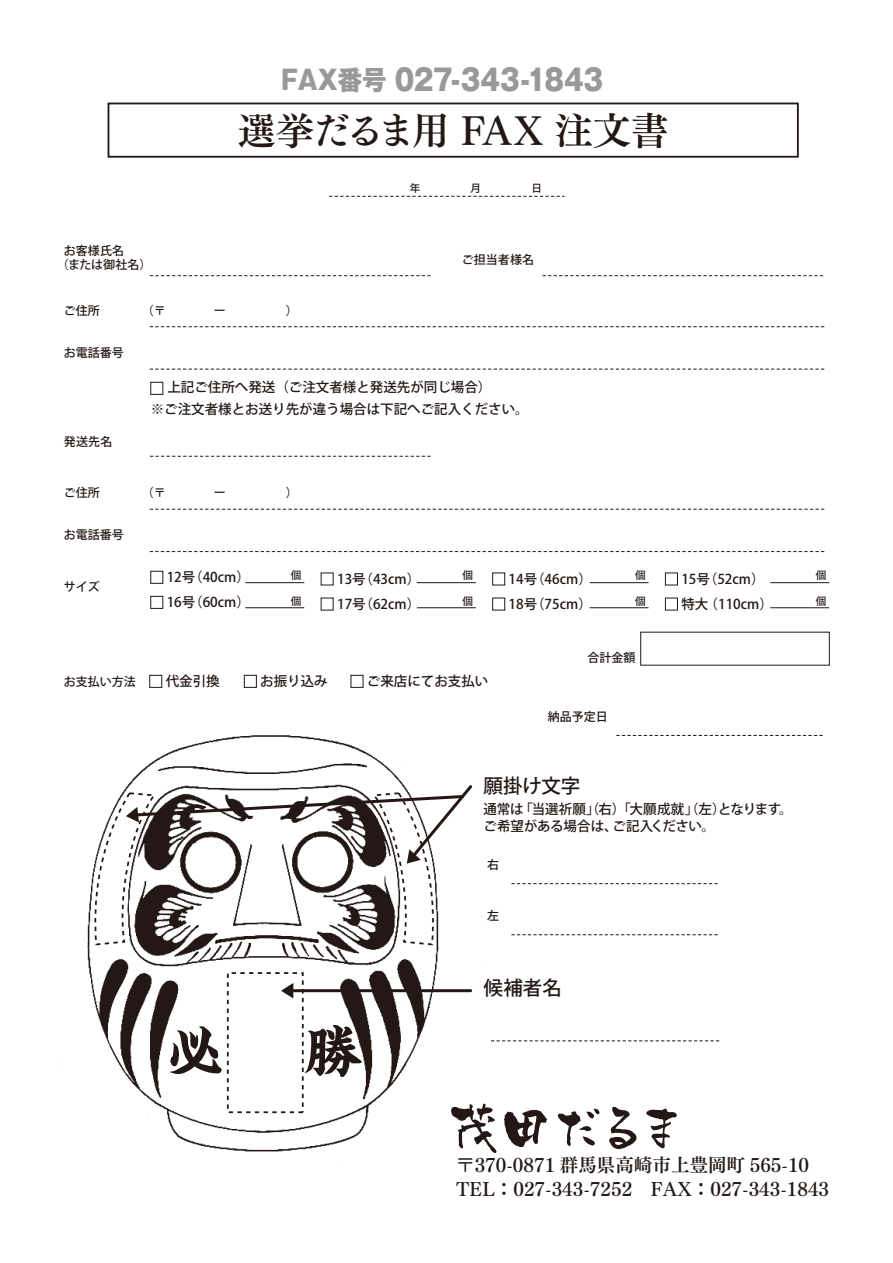
<style>
.page{position:relative;width:893px;height:1263px;background:#fff}
.page>*{position:absolute;margin:0;border:0;box-sizing:border-box;transform-origin:0 0}
.t1{font:700 57.6px "Kaisho MCBK1 Pro De";color:#231815}
.t2{font:53.85px "Kyo Madoka";color:#231815}
.t3{font:38.1px "Tsuku Min Pro B";letter-spacing:-.045em;color:#231815}
.t4{font:800 29.1px "Gothic MB101 Pro";color:#999;scale:.89 1}
.t5{font:500 19.5px "Koz Go Pro";letter-spacing:-.005em;color:#231815}
.t6{font:18.6px "Tsuku Min Pro B";color:#231815}
.t7{font:500 13.5px/25px "Koz Go Pro";color:#231815}
.t8{font:500 13.5px/16.2px "Koz Go Pro";letter-spacing:-.02em;color:#231815}
.t9{font:500 12px/14.9px "Koz Go Pro";color:#231815}
.t10{font:500 10.5px "Koz Go Pro";color:#231815}
.s1{font-size:26.55px}
</style>
<div class="page">
<svg style="left:329px;top:196px;width:235px;height:1px"></svg>
<svg style="left:150px;top:275px;width:281px;height:1px"></svg>
<svg style="left:542px;top:275px;width:282px;height:1px"></svg>
<svg style="left:150px;top:326px;width:675px;height:1px"></svg>
<svg style="left:150px;top:456px;width:281px;height:1px"></svg>
<svg style="left:150px;top:551px;width:675px;height:1px"></svg>
<svg style="left:150px;top:509px;width:675px;height:1px"></svg>
<svg style="left:616px;top:735px;width:207px;height:1px"></svg>
<svg style="left:511px;top:883px;width:207px;height:1px"></svg>
<svg style="left:511px;top:934px;width:207px;height:1px"></svg>
<div style="left:149px;top:675px;width:13px;height:13px;border:1px solid #231815"></div>
<div style="left:244px;top:675px;width:13px;height:13px;border:1px solid #231815"></div>
<div style="left:351px;top:675px;width:12px;height:13px;border:1px solid #231815"></div>
<svg style="left:150px;top:369px;width:675px;height:1px"></svg>
<div style="left:150px;top:382px;width:13px;height:13px;border:1px solid #231815"></div>
<img style="left:58px;top:735px;width:425px;height:417px">
<div style="left:227px;top:972px;width:77px;height:141px;border:2px dashed #231815"></div>
<div style="left:108px;top:103px;width:691px;height:55px;border:2px solid #231815"></div>
<svg style="left:491px;top:1040px;width:229px;height:1px"></svg>
<hr style="left:288px;top:989px;width:183px;height:3px;background:#231815">
<svg style="left:281px;top:983px;width:12px;height:15px"></svg>
<svg style="left:89px;top:782px;width:386px;height:164px"></svg>
<div style="left:150px;top:571px;width:13px;height:13px;border:1px solid #231815"></div>
<div style="left:150px;top:596px;width:13px;height:13px;border:1px solid #231815"></div>
<hr style="left:245px;top:582px;width:59px;height:1px;background:#231815">
<hr style="left:245px;top:607px;width:59px;height:1px;background:#231815">
<hr style="left:417px;top:582px;width:59px;height:1px;background:#231815">
<hr style="left:417px;top:607px;width:59px;height:1px;background:#231815">
<div style="left:492px;top:573px;width:13px;height:12px;border:1px solid #231815"></div>
<div style="left:492px;top:598px;width:13px;height:12px;border:1px solid #231815"></div>
<hr style="left:590px;top:582px;width:58px;height:1px;background:#231815">
<hr style="left:590px;top:607px;width:58px;height:1px;background:#231815">
<div style="left:665px;top:573px;width:13px;height:12px;border:1px solid #231815"></div>
<div style="left:665px;top:598px;width:13px;height:12px;border:1px solid #231815"></div>
<hr style="left:770px;top:582px;width:59px;height:1px;background:#231815">
<hr style="left:770px;top:607px;width:59px;height:1px;background:#231815">
<h3 class="t4" style="left:281px;top:55px;width:364px"><span class="s1">FAX番号</span> 027-343-1843</h3>
<h3 class="t3" style="left:238px;top:100px;width:432px">選挙だるま用 FAX 注文書</h3>
<p class="t10" style="left:410px;top:182px;width:12px">年</p>
<p class="t10" style="left:471px;top:182px;width:12px">月</p>
<p class="t10" style="left:531px;top:182px;width:12px">日</p>
<p class="t9" style="left:57px;top:243px;width:96px;text-indent:7px">お客様氏名<br>（または御社名）</p>
<p class="t9" style="left:462px;top:252px;width:74px">ご担当者様名</p>
<p class="t9" style="left:64px;top:303px;width:37px">ご住所</p>
<p class="t9" style="left:64px;top:346px;width:61px">お電話番号</p>
<p class="t9" style="left:64px;top:435px;width:50px">発送先名</p>
<p class="t9" style="left:64px;top:486px;width:37px">ご住所</p>
<p class="t9" style="left:64px;top:528px;width:61px">お電話番号</p>
<p class="t9" style="left:64px;top:579px;width:37px">サイズ</p>
<p class="t7" style="left:151px;top:377px;width:380px;line-height:21.9px;text-indent:17px">上記ご住所へ発送（ご注文者様と発送先が同じ場合）<br>※ご注文者様とお送り先が違う場合は下記へご記入ください。</p>
<p class="t7" style="left:167px;top:565px;width:85px">12号（40cm）</p>
<p class="t10" style="left:291px;top:569px;width:12px">個</p>
<p class="t7" style="left:167px;top:590px;width:85px">16号（60cm）</p>
<p class="t10" style="left:291px;top:594px;width:12px">個</p>
<p class="t7" style="left:337px;top:567px;width:85px">13号（43cm）<br>17号（62cm）</p>
<p class="t10" style="left:462px;top:569px;width:12px">個</p>
<p class="t10" style="left:462px;top:594px;width:12px">個</p>
<p class="t7" style="left:509px;top:567px;width:85px">14号（46cm）<br>18号（75cm）</p>
<p class="t10" style="left:635px;top:569px;width:12px">個</p>
<p class="t10" style="left:635px;top:594px;width:12px">個</p>
<p class="t9" style="left:588px;top:651px;width:49px">合計金額</p>
<p class="t9" style="left:64px;top:674px;width:73px">お支払い方法</p>
<p class="t7" style="left:166px;top:669px;width:56px">代金引換</p>
<p class="t7" style="left:260px;top:669px;width:69px">お振り込み</p>
<p class="t7" style="left:367px;top:669px;width:123px">ご来店にてお支払い</p>
<p class="t9" style="left:548px;top:709px;width:61px">納品予定日</p>
<p class="t7" style="left:681px;top:567px;width:93px">15号（52cm）特大（110cm）</p>
<p class="t10" style="left:816px;top:569px;width:12px">個</p>
<p class="t10" style="left:816px;top:594px;width:12px">個</p>
<h3 class="t5" style="left:484px;top:773px;width:98px">願掛け文字</h3>
<p class="t8" style="left:484px;top:802px;width:311px">通常は「当選祈願（右）「大願成就」（左）となります。</p>
<p class="t8" style="left:484px;top:802px;width:233px;text-indent:103px">」<br>ご希望がある場合は、ご記入ください。</p>
<p class="t9" style="left:487px;top:857px;width:13px">右</p>
<p class="t9" style="left:487px;top:909px;width:13px">左</p>
<h1 class="t1" style="left:166px;top:1002px;width:59px">必</h1>
<h1 class="t1" style="left:304px;top:1002px;width:59px">勝</h1>
<h3 class="t5" style="left:484px;top:975px;width:80px">候補者名</h3>
<h2 class="t2" style="left:446px;top:1101px;width:161px">茂田だ</h2>
<h3 class="t6" style="left:456px;top:1150px;width:354px">〒370-0871 群馬県高崎市上豊岡町 565-10</h3>
<h2 class="t2" style="left:595px;top:1101px;width:94px">るま</h2>
<h3 class="t6" style="left:456px;top:1175px;width:374px">TEL：027-343-7252　FAX：027-343-1843</h3>
</div>
